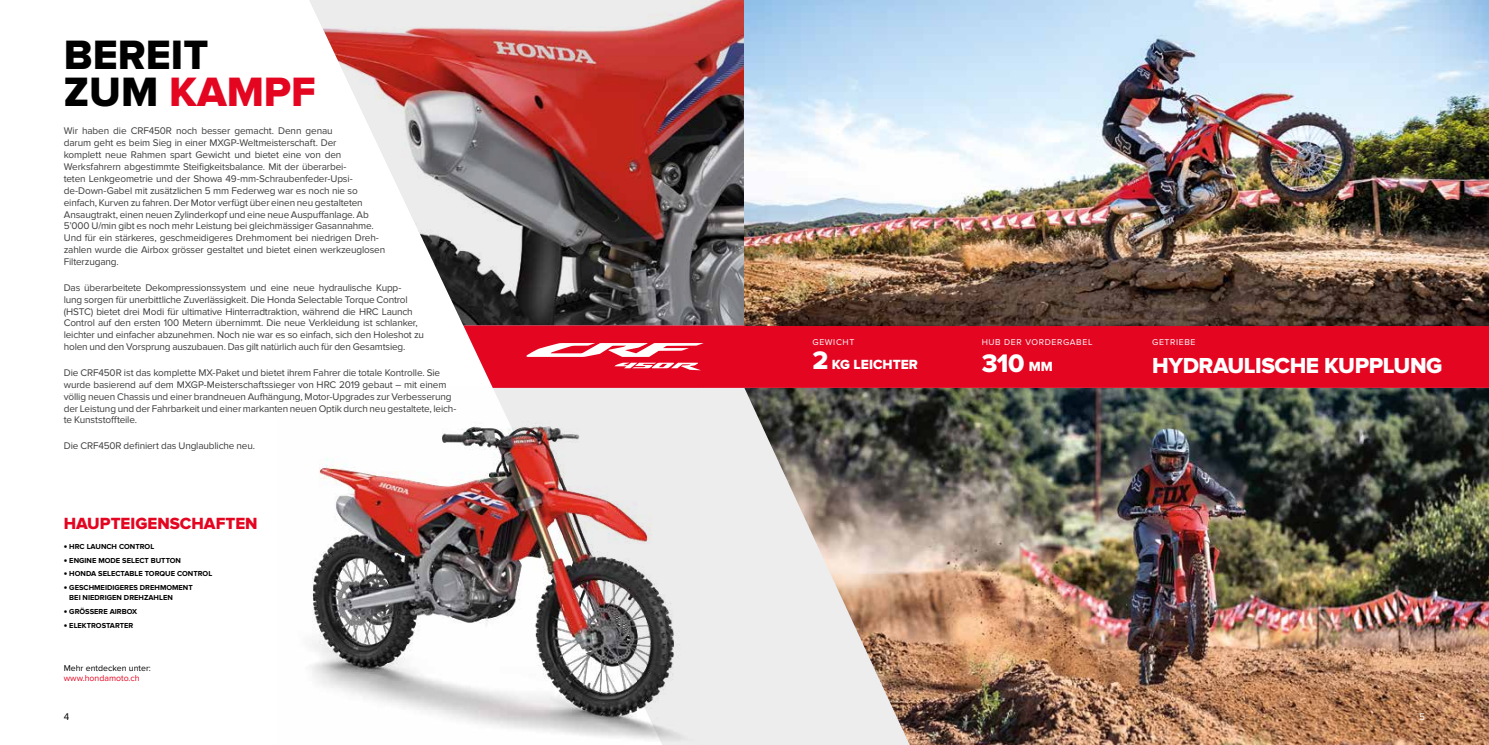
<style>
.page{position:relative;width:1489px;height:745px;background:#fff}
.page>*{position:absolute;margin:0;border:0;box-sizing:border-box;transform-origin:0 0}
.t1{font:42.5px/37.4px "Proxima Nova Extrabld";color:#000}
.t2{font:26.25px "Proxima Nova Extrabld";color:#fff}
.t3{font:22.5px "Proxima Nova Extrabld";letter-spacing:-.02em;color:#fff}
.t4{font:800 16.75px "Proxima Nova";color:#e40521}
.t5{font:800 13.75px "Proxima Nova";color:#fff}
.t6{font:10px/11.9px "Proxima Nova";letter-spacing:-.015em;color:#3c3c3b}
.t7{font:10px "Proxima Nova";color:#000}
.t8{font:10px "Proxima Nova";color:#fff}
.t9{font:8.75px "Proxima Nova";letter-spacing:.07em;color:#fff}
.t10{font:8.75px "Proxima Nova";color:#000}
.t11{font:8.75px "Proxima Nova";color:#e40521}
.t12{font:700 7.5px/10px "Proxima Nova";color:#000}
.s1{color:#e40521}
.s2{font-weight:900;font-size:10px}
.s3{font-family:"Proxima Nova Extrabld";font-weight:400;font-size:26.25px}
.s4{font-family:"Proxima Nova";font-weight:800;font-size:13.75px}
</style>
<div class="page">
<div style="left:700px;top:387px;width:44px;height:357px;background:#ededed"></div>
<img style="left:744px;top:387px;width:744px;height:357px">
<img style="left:744px;top:0;width:744px;height:325px">
<img style="left:309px;top:0;width:435px;height:325px">
<div style="left:463px;top:325px;width:1025px;height:62px;background:#e40521"></div>
<svg style="left:525px;top:343px;width:178px;height:13px"></svg>
<svg style="left:614px;top:362px;width:87px;height:8px"></svg>
<img style="left:310px;top:386px;width:390px;height:358px">
<h1 class="t1" style="left:64px;top:38px;width:254px">BEREIT<br>ZUM <span class="s1">KAMPF</span></h1>
<p class="t6" style="left:64px;top:125px;width:323px">Wir haben die CRF450R noch besser gemacht. Denn genau<br>darum geht es beim Sieg in einer MXGP-Weltmeisterschaft. Der<br>komplett neue Rahmen spart Gewicht und bietet eine von den Werksfahrern abgestimmte Steifigkeitsbalance. Mit der überarbei-<br>teten Lenkgeometrie und der Showa 49-mm-Schraubenfeder-Upsi&shy;de-Down-Gabel mit zusätzlichen 5 mm Federweg war es noch nie so einfach, Kurven zu fahren. Der Motor verfügt über einen neu gestalteten Ansaugtrakt, einen neuen Zylinderkopf und eine neue Auspuffanlage. Ab 5’000 U/min gibt es noch mehr Leistung bei gleichmässiger Gasannahme.<br>Und für ein stärkeres, geschmeidigeres Drehmoment bei niedrigen Dreh&shy;zahlen wurde die Airbox grösser gestaltet und bietet einen werkzeuglosen Filterzugang.</p>
<p class="t6" style="left:64px;top:281px;width:361px">Das überarbeitete Dekompressionssystem und eine neue hydraulische Kupp-<br>lung sorgen für unerbittliche Zuverlässigkeit. Die Honda Selectable Torque Control (HSTC) bietet drei Modi für ultimative Hinterradtraktion, während die HRC Launch Control auf den ersten 100 Metern übernimmt. Die neue Verkleidung ist schlanker, leichter und einfacher abzunehmen. Noch nie war es so einfach, sich den Holeshot zu holen und den Vorsprung auszubauen. Das gilt natürlich auch für den Gesamtsieg.</p>
<p class="t6" style="left:64px;top:366px;width:394px">Die CRF450R ist das komplette MX-Paket und bietet ihrem Fahrer die totale Kontrolle. Sie wurde basierend auf dem MXGP-Meisterschaftssieger von HRC 2019 gebaut – mit einem völlig neuen Chassis und einer brandneuen Aufhängung, Motor-Upgrades zur Verbesserung der Leistung und der Fahrbarkeit und einer markanten neuen Optik durch neu gestaltete, leich&shy;te Kunststoffteile.</p>
<p class="t6" style="left:64px;top:439px;width:193px">Die CRF450R definiert das Unglaubliche neu.</p>
<h3 class="t4" style="left:64px;top:513px;width:195px">HAUPTEIGENSCHAFTEN</h3>
<p class="t12" style="left:64px;top:541px;width:92px"><span class="s2">•</span> HRC LAUNCH CONTROL</p>
<p class="t12" style="left:64px;top:555px;width:119px"><span class="s2">•</span> ENGINE MODE SELECT BUTTON</p>
<p class="t12" style="left:64px;top:568px;width:150px"><span class="s2">•</span> HONDA SELECTABLE TORQUE CONTROL</p>
<p class="t12" style="left:69px;top:582px;width:125px;text-indent:-5px"><span class="s2">•</span> GESCHMEIDIGERES DREHMOMENT<br>BEI NIEDRIGEN DREHZAHLEN</p>
<p class="t12" style="left:64px;top:606px;width:75px"><span class="s2">•</span> GRÖSSERE AIRBOX</p>
<p class="t12" style="left:64px;top:620px;width:71px"><span class="s2">•</span> ELEKTROSTARTER</p>
<p class="t10" style="left:64px;top:662px;width:89px">Mehr entdecken unter:</p>
<p class="t11" style="left:64px;top:672px;width:77px">www.hondamoto.ch</p>
<p class="t9" style="left:812px;top:337px;width:43px">GEWICHT</p>
<h3 class="t5" style="left:812px;top:356px;width:107px"><span class="s3">2</span> KG LEICHTER</h3>
<p class="t9" style="left:981px;top:337px;width:112px">HUB DER VORDERGABEL</p>
<h2 class="t2" style="left:981px;top:350px;width:73px">310 <span class="s4">MM</span></h2>
<p class="t9" style="left:1152px;top:337px;width:45px">GETRIEBE</p>
<h3 class="t3" style="left:1152px;top:355px;width:292px">HYDRAULISCHE KUPPLUNG</h3>
<p class="t7" style="left:64px;top:710px;width:7px">4</p>
<p class="t8" style="left:1419px;top:710px;width:7px">5</p>
</div>
